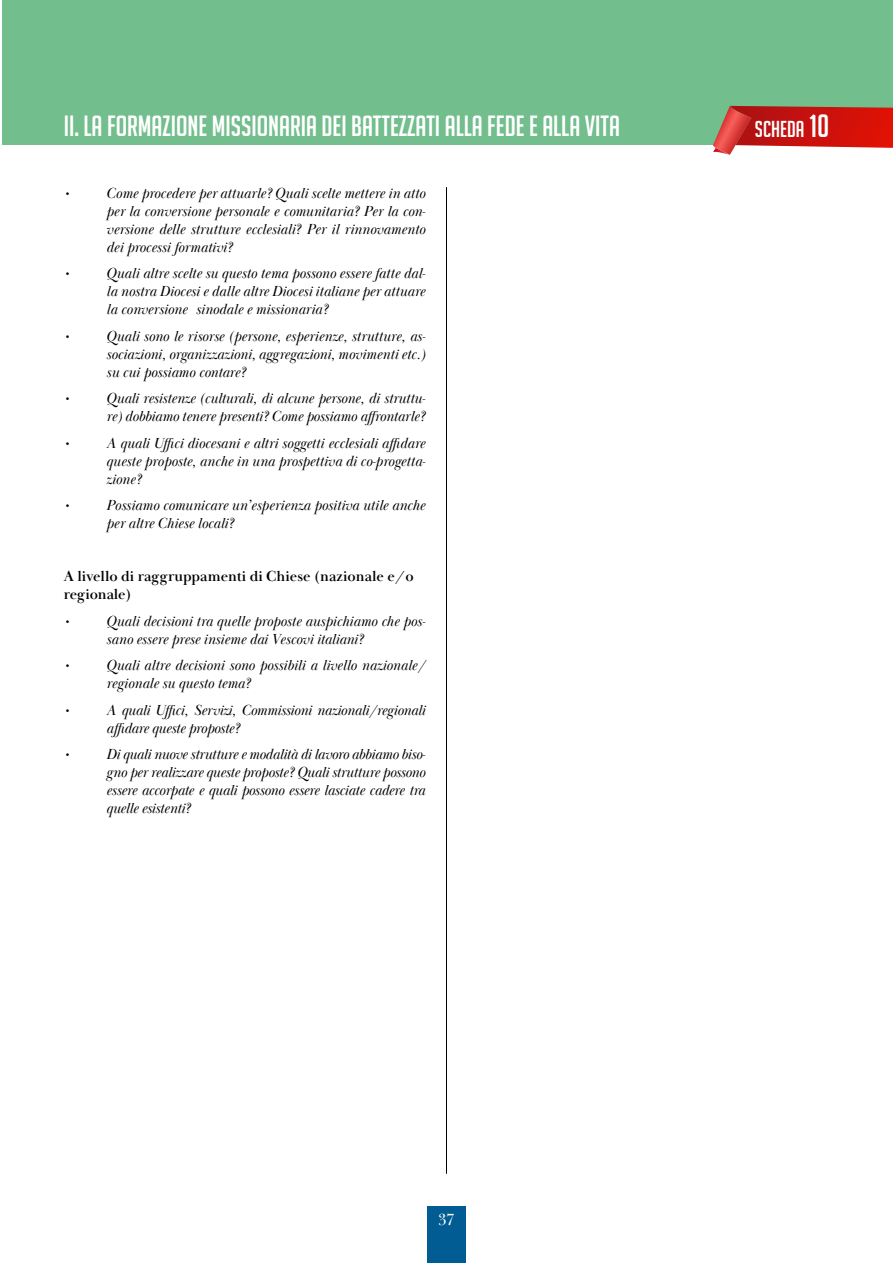
<style>
.page{position:relative;width:893px;height:1263px;background:#fff}
.page>*{position:absolute;margin:0;border:0;box-sizing:border-box;transform-origin:0 0}
.t1{font:28.5px "Big Noodle Titling";color:#fff}
.t2{font:22.5px "Big Noodle Titling";color:#fff}
.t3{font:16.5px "Baskerville Display PT";color:#fff}
.t4{font:italic 15px/18px "Baskerville Display PT";color:#000;text-align:justify}
.t5{font:700 15px/18px "Baskerville Display PT";color:#000}
.s1{font-size:31.5px}
</style>
<div class="page">
<div style="left:427px;top:1205px;width:39px;height:58px;background:#005c92"></div>
<hr style="left:446px;top:187px;width:1px;height:987px;background:#000">
<div style="left:2px;top:0;width:891px;height:145px;background:#72be8d"></div>
<svg style="left:713px;top:106px;width:180px;height:49px"></svg>
<h1 class="t1" style="left:64px;top:110px;width:558px">II. LA FORMAZIONE MISSIONARIA DEI BATTEZZATI ALLA FEDE E ALLA VITA</h1>
<h2 class="t2" style="left:755px;top:117px;width:76px">SCHEDA <span class="s1">10</span></h2>
<p class="t4" style="left:64px;top:184px;width:7px">•</p>
<p class="t4" style="left:106px;top:184px;width:321px">Come procedere per attuarle? Quali scelte mettere in atto per la conversione personale e comunitaria? Per la con&shy;versione delle strutture ecclesiali? Per il rinnovamento dei processi formativi?</p>
<p class="t4" style="left:64px;top:265px;width:7px">•</p>
<p class="t4" style="left:106px;top:265px;width:321px">Quali altre scelte su questo tema possono essere fatte dal&shy;la nostra Diocesi e dalle altre Diocesi italiane per attuare la conversione sinodale e missionaria?</p>
<p class="t4" style="left:64px;top:327px;width:7px">•</p>
<p class="t4" style="left:106px;top:327px;width:321px">Quali sono le risorse (persone, esperienze, strutture, as&shy;sociazioni, organizzazioni, aggregazioni, movimenti etc.) su cui possiamo contare?</p>
<p class="t4" style="left:64px;top:390px;width:7px">•</p>
<p class="t4" style="left:106px;top:390px;width:321px">Quali resistenze (culturali, di alcune persone, di struttu&shy;re) dobbiamo tenere presenti? Come possiamo affrontarle?</p>
<p class="t4" style="left:64px;top:434px;width:7px">•</p>
<p class="t4" style="left:106px;top:434px;width:321px">A quali Uffici diocesani e altri soggetti ecclesiali affidare queste proposte, anche in una prospettiva di co-progetta&shy;zione?</p>
<p class="t4" style="left:64px;top:497px;width:7px">•</p>
<p class="t4" style="left:106px;top:497px;width:320px">Possiamo comunicare un’esperienza positiva utile anche per altre Chiese locali?</p>
<p class="t5" style="left:64px;top:568px;width:351px">A livello di raggruppamenti di Chiese (nazionale e/o regionale)</p>
<p class="t4" style="left:64px;top:612px;width:7px">•</p>
<p class="t4" style="left:106px;top:612px;width:321px">Quali decisioni tra quelle proposte auspichiamo che pos&shy;sano essere prese insieme dai Vescovi italiani?</p>
<p class="t4" style="left:64px;top:657px;width:7px">•</p>
<p class="t4" style="left:106px;top:657px;width:320px">Quali altre decisioni sono possibili a livello nazionale/ regionale su questo tema?</p>
<p class="t4" style="left:64px;top:701px;width:7px">•</p>
<p class="t4" style="left:106px;top:701px;width:320px">A quali Uffici, Servizi, Commissioni nazionali/regionali affidare queste proposte?</p>
<p class="t4" style="left:64px;top:746px;width:7px">•</p>
<p class="t4" style="left:106px;top:746px;width:321px">Di quali nuove strutture e modalità di lavoro abbiamo biso&shy;gno per realizzare queste proposte? Quali strutture possono essere accorpate e quali possono essere lasciate cadere tra quelle esistenti?</p>
<p class="t3" style="left:438px;top:1210px;width:17px">37</p>
</div>
